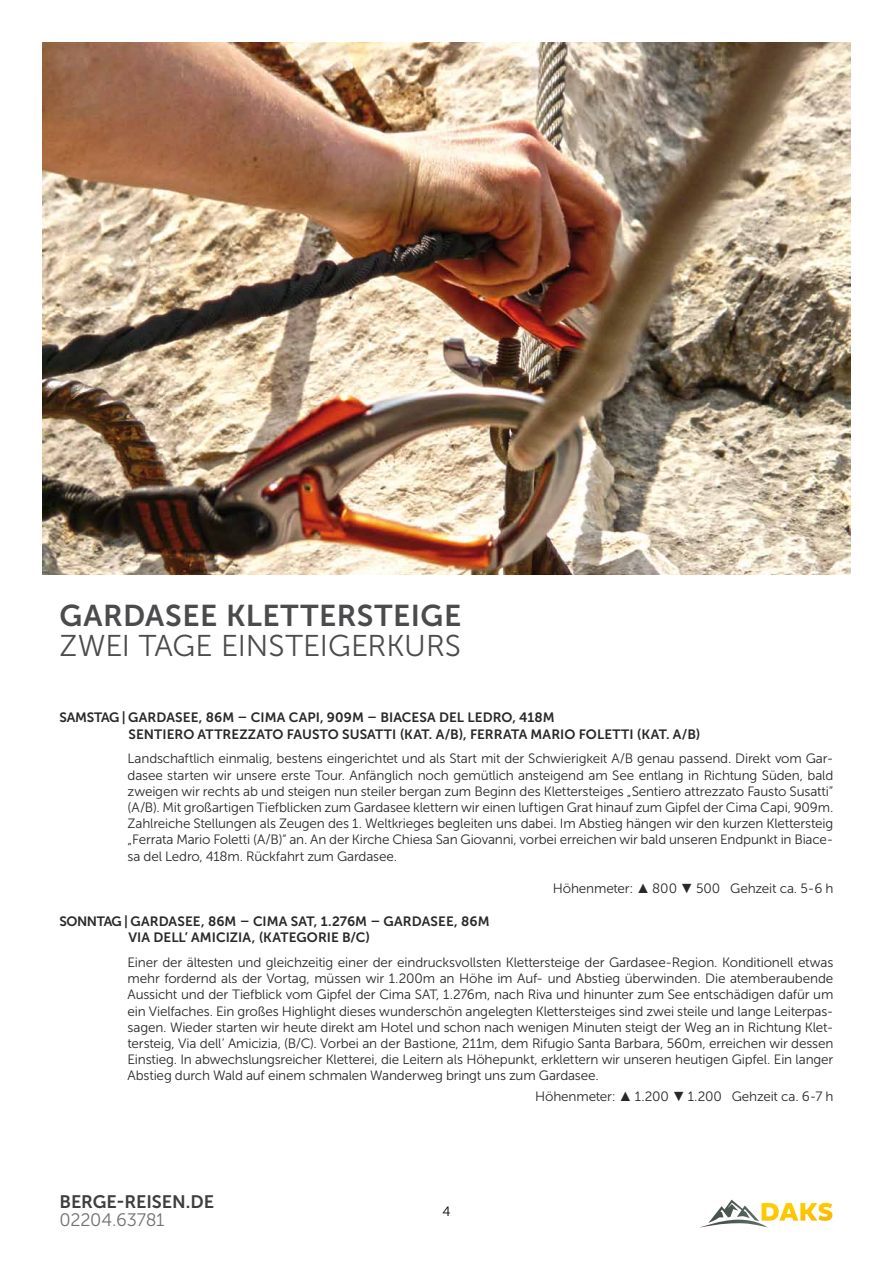
<style>
.page{position:relative;width:893px;height:1263px;background:#fff}
.page>*{position:absolute;margin:0;border:0;box-sizing:border-box;transform-origin:0 0}
.t1{font:30px "Museo Sans 300";color:#4b4b4d}
.t2{font:30px "Museo Sans 700";letter-spacing:.015em;color:#4b4b4d}
.t3{font:18px "Museo Sans 700";letter-spacing:-.005em;color:#3e3d40}
.t4{font:18px "Museo Sans 300";letter-spacing:-.015em;color:#707172}
.t5{font:13.5px/16.2px "Museo Sans 300";letter-spacing:-.01em;color:#282829;text-align:justify}
.t6{font:13.5px/16.2px "Museo Sans 700";letter-spacing:.005em;color:#282829;text-align:center}
.t7{font:13.5px "Museo Sans 300";color:#000}
.s1{font-family:"Arial"}
</style>
<div class="page">
<svg style="left:699px;top:1199px;width:133px;height:29px"></svg>
<img style="left:43px;top:43px;width:807px;height:531px">
<h1 class="t2" style="left:60px;top:599px;width:124px">GAR DASEE</h1>
<h1 class="t2" style="left:226px;top:599px;width:111px">KLETTERS</h1>
<h1 class="t2" style="left:374px;top:599px;width:36px">TEIGE</h1>
<h1 class="t1" style="left:59px;top:630px;width:18px">zwei</h1>
<h1 class="t1" style="left:139px;top:630px;width:36px">Tage</h1>
<h1 class="t1" style="left:221px;top:630px;width:34px">Einsteige</h1>
<h1 class="t1" style="left:368px;top:630px;width:92px">rkurs</h1>
<p class="t6" style="left:60px;top:710px;width:497px">SAMSTAG | GARDASEE, 86M – CI MA CAPI, 909M – BIACESA DEL LE DRO, 418M<br>SENTIERO ATTREZZATO FAUSTO SUSATTI (KAT. A/B), FERR</p>
<p class="t6" style="left:503px;top:726px;width:199px">ATA MARI O FOLETTI (KAT. A/B)</p>
<p class="t5" style="left:128px;top:751px;width:707px">Landschaftlich einmalig, bestens eingerichtet und als Start mit der Schwierigkeit A/B genau passend. Direkt vom Gar&shy;dasee starten wir unsere erste Tour. Anfänglich noch gemütlich ansteigend am See entlang in Richtung Süden, bald zweigen wir rechts ab und steigen nun steiler bergan zum Beginn des Klettersteiges „Sentiero attrezzato Fausto Susatti” (A/B). Mit großartigen Tiefblicken zum Gardasee klettern wir einen luftigen Grat hinauf zum Gipfel der Cima Capi, 909m.<br>Zahlreiche Stellungen als Zeugen des 1. Weltkrieges begleiten uns dabei. Im Abstieg hängen wir den kurzen Klettersteig „Ferrata Mario Foletti (A/B)“ an. An der Kirche Chiesa San Giovanni, vorbei erreichen wir bald unseren Endpunkt in Biace&shy;sa del Ledro, 418m. Rückfahrt zum Gardasee.</p>
<p class="t5" style="left:553px;top:880px;width:282px">Höhenmeter: <span class="s1">▲</span> 800 <span class="s1">▼</span> 500 Gehzeit ca. 5-6 h</p>
<p class="t6" style="left:128px;top:913px;width:363px;text-align:left;text-indent:-69px">SONNTAG | GARDASEE, 86M – CI MA SAT, 1.276M – GARDASEE, 86M<br>VIA DELL’ AMI CIZIA, (KATEGORIE</p>
<p class="t6" style="left:342px;top:929px;width:29px">B/C)</p>
<p class="t5" style="left:128px;top:954px;width:707px">Einer der ältesten und gleichzeitig einer der eindrucksvollsten Klettersteige der Gardasee-Region. Konditionell etwas mehr fordernd als der Vortag, müssen wir 1.200m an Höhe im Auf- und Abstieg überwinden. Die atemberaubende Aussicht und der Tiefblick vom Gipfel der Cima SAT, 1.276m, nach Riva und hinunter zum See entschädigen dafür um ein Vielfaches. Ein großes Highlight dieses wunderschön angelegten Klettersteiges sind zwei steile und lange Leiterpas&shy;sagen. Wieder starten wir heute direkt am Hotel und schon nach wenigen Minuten steigt der Weg an in Richtung Klet&shy;tersteig, Via dell’ Amicizia, (B/C). Vorbei an der Bastione, 211m, dem Rifugio Santa Barbara, 560m, erreichen wir dessen Einstieg. I n abwechslungsreicher Kletterei, die Leitern als Höhepunkt, erklettern wir unseren heutigen Gipfel. Ein langer Abstieg durch Wald auf einem schmalen Wanderweg bringt uns zum Gardasee.</p>
<p class="t5" style="left:535px;top:1088px;width:300px">Höhenmeter: <span class="s1">▲</span> 1.200 <span class="s1">▼</span> 1.200 Gehzeit ca. 6-7 h</p>
<h2 class="t3" style="left:60px;top:1192px;width:154px">BERGE-REISEN.DE</h2>
<h2 class="t4" style="left:60px;top:1210px;width:107px">02204.63781</h2>
<p class="t7" style="left:442px;top:1204px;width:10px">4</p>
</div>
